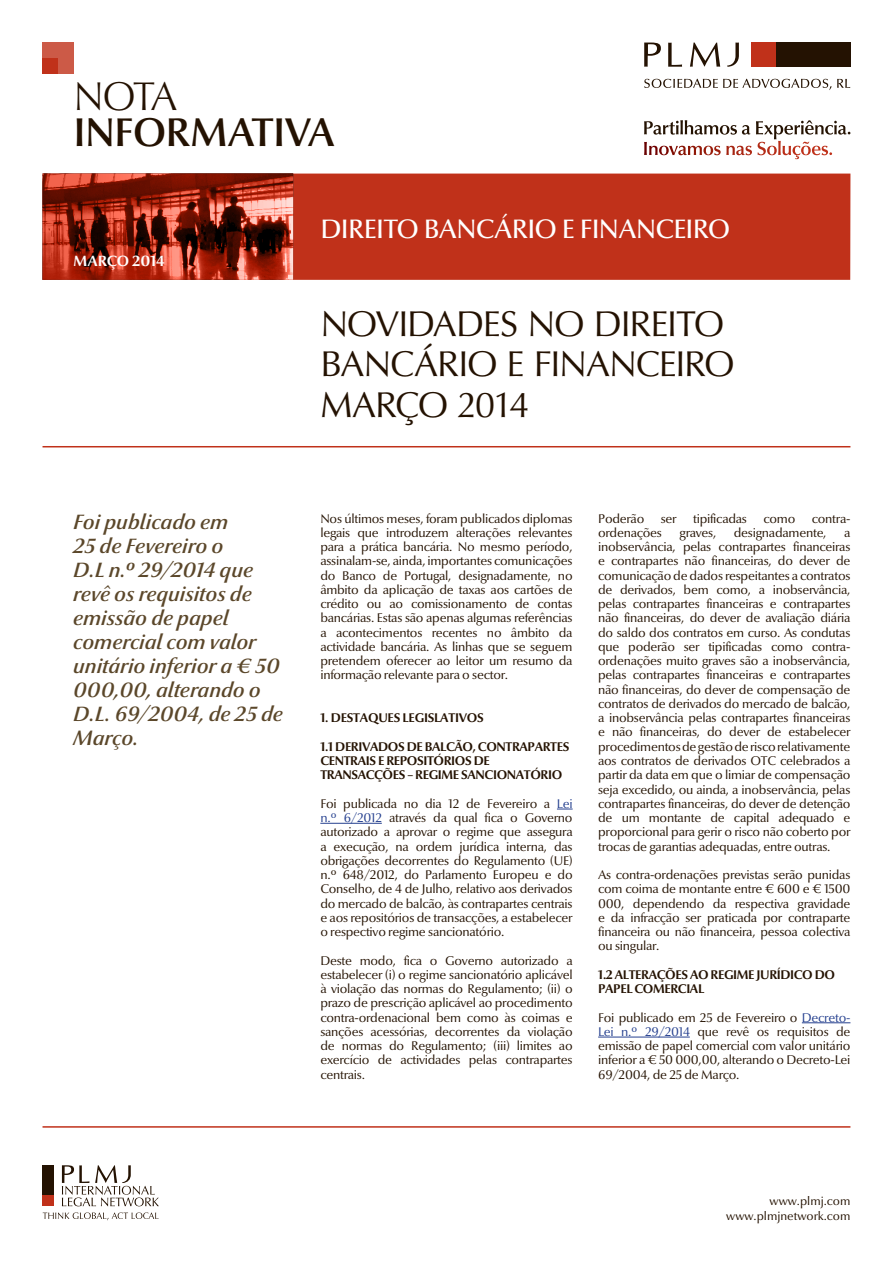
<style>
.page{position:relative;width:893px;height:1263px;background:#fff}
.page>*{position:absolute;margin:0;border:0;box-sizing:border-box;transform-origin:0 0}
.t1{font:600 40.5px "Optima Nova LT";letter-spacing:-.02em;color:#241202}
.t2{font:300 40.5px "Optima Nova LT";color:#241202}
.t3{font:36px/40.5px "Optima LT Std";letter-spacing:-.03em;color:#241202}
.t4{font:27px "Optima Nova LT Medium Os F";letter-spacing:-.025em;color:#fff}
.t5{font:italic 600 21px/24px "Optima Nova LT";color:#5b472a}
.t6{font:700 15px "Optima Nova LT";letter-spacing:-.005em;color:#fff}
.Corpo{font:12.75px/14.2px "Optima Nova LT";letter-spacing:-.02em;color:#241202;text-align:justify}
.Corpo-2{font:700 12.75px/14.2px "Optima Nova LT";letter-spacing:-.03em;color:#241202}
.t7{font:12px "Optima Nova LT";color:#241202}
.s1{color:#25408f}
</style>
<div class="page">
<div style="left:43px;top:174px;width:807px;height:106px;background:#c0311a"></div>
<div style="left:43px;top:1194px;width:11px;height:12px;background:#c0311a"></div>
<div style="left:43px;top:1165px;width:11px;height:29px;background:#241202"></div>
<svg style="left:62px;top:1165px;width:97px;height:41px"></svg>
<svg style="left:43px;top:1212px;width:116px;height:8px"></svg>
<hr style="left:43px;top:1126px;width:807px;height:2px;background:#c0311a">
<hr style="left:43px;top:446px;width:807px;height:1px;background:#c0311a">
<div style="left:42px;top:43px;width:32px;height:31px;background:#cc5a47"></div>
<div style="left:42px;top:58px;width:16px;height:16px;background:#c0311a"></div>
<div style="left:775px;top:43px;width:75px;height:24px;background:#241202"></div>
<div style="left:751px;top:43px;width:24px;height:24px;background:#c0311a"></div>
<svg style="left:644px;top:43px;width:95px;height:24px"></svg>
<svg style="left:644px;top:79px;width:187px;height:11px"></svg>
<svg style="left:837px;top:79px;width:13px;height:9px"></svg>
<svg style="left:644px;top:120px;width:206px;height:35px"></svg>
<svg style="left:43px;top:174px;width:250px;height:106px;background:#932e1e"></svg>
<svg style="left:557px;top:809px;width:16px;height:1px"></svg>
<hr style="left:320px;top:823px;width:62px;height:1px;background:#25408f">
<hr style="left:802px;top:1022px;width:48px;height:1px;background:#25408f">
<hr style="left:598px;top:1037px;width:92px;height:1px;background:#25408f">
<p class="t2" style="left:74px;top:73px;width:105px">NOTA</p>
<p class="t1" style="left:74px;top:108px;width:263px">INFORMATIVA</p>
<p class="t6" style="left:74px;top:252px;width:93px">MARÇO 2014</p>
<p class="t5" style="left:74px;top:511px;width:211px">Foi publicado em<br>25 de Fevereiro o<br>D.L n.º 29/2014 que revê os requisitos de emissão de papel comercial com valor unitário inferior a € 50<br>000,00, alterando o<br>D.L. 69/2004, de 25 de<br>Março.</p>
<p class="t4" style="left:320px;top:213px;width:411px">DIREITO BANCÁRIO E FINANCEIRO</p>
<p class="t3" style="left:320px;top:304px;width:416px">NOVIDADES NO DIREITO<br>BANCÁRIO E FINANCEIRO<br>MARÇO 2014</p>
<p class="Corpo" style="left:320px;top:511px;width:254px">Nos últimos meses, foram publicados diplomas legais que introduzem alterações relevantes para a prática bancária. No mesmo período, assinalam-se, ainda, importantes comunicações do Banco de Portugal, designadamente, no âmbito da aplicação de taxas aos cartões de crédito ou ao comissionamento de contas bancárias. Estas são apenas algumas referências a acontecimentos recentes no âmbito da actividade bancária. As linhas que se seguem pretendem oferecer ao leitor um resumo da informação relevante para o sector.</p>
<p class="Corpo-2" style="left:320px;top:711px;width:165px">1. DESTAQUES LEGISLATIVOS</p>
<p class="Corpo-2" style="left:320px;top:739px;width:251px">1.1 DERIVADOS DE BALCÃO, CONTRAPARTES<br>CENTRAIS E REPOSITÓRIOS DE<br>TRANSACÇÕES – REGIME SANCIONATÓRIO</p>
<p class="Corpo" style="left:320px;top:796px;width:254px">Foi publicada no dia 12 de Fevereiro a <span class="s1">Lei n.º 6/2012</span> através da qual fica o Governo autorizado a aprovar o regime que assegura a execução, na ordem jurídica interna, das obrigações decorrentes do Regulamento (UE) n.º 648/2012, do Parlamento Europeu e do Conselho, de 4 de Julho, relativo aos derivados do mercado de balcão, às contrapartes centrais e aos repositórios de transacções, a estabelecer o respectivo regime sancionatório.</p>
<p class="Corpo" style="left:320px;top:953px;width:254px">Deste modo, fica o Governo autorizado a estabelecer (i) o regime sancionatório aplicável à violação das normas do Regulamento; (ii) o prazo de prescrição aplicável ao procedimento contra-ordenacional bem como às coimas e sanções acessórias, decorrentes da violação de normas do Regulamento; (iii) limites ao exercício de actividades pelas contrapartes centrais.</p>
<p class="Corpo" style="left:598px;top:511px;width:48px">Poderão</p>
<p class="Corpo" style="left:661px;top:511px;width:17px">ser</p>
<p class="Corpo" style="left:693px;top:511px;width:56px">tipificadas</p>
<p class="Corpo" style="left:763px;top:511px;width:33px">como</p>
<p class="Corpo" style="left:812px;top:511px;width:40px">contra-</p>
<p class="Corpo" style="left:598px;top:526px;width:65px">ordenações</p>
<p class="Corpo" style="left:679px;top:526px;width:38px">graves,</p>
<p class="Corpo" style="left:734px;top:526px;width:94px">designadamente,</p>
<p class="Corpo" style="left:598px;top:526px;width:254px;text-indent:246px">a inobservância, pelas contrapartes financeiras e contrapartes não financeiras, do dever de comunicação de dados respeitantes a contratos de derivados, bem como, a inobservância, pelas contrapartes financeiras e contrapartes não financeiras, do dever de avaliação diária do saldo dos contratos em curso. As condutas que poderão ser tipificadas como contra&shy;ordenações muito graves são a inobservância, pelas contrapartes financeiras e contrapartes não financeiras, do dever de compensação de contratos de derivados do mercado de balcão, a inobservância pelas contrapartes financeiras e não financeiras, do dever de estabelecer procedimentos de gestão de risco relativamente aos contratos de derivados OTC celebrados a partir da data em que o limiar de compensação seja excedido, ou ainda, a inobservância, pelas contrapartes financeiras, do dever de detenção de um montante de capital adequado e proporcional para gerir o risco não coberto por trocas de garantias adequadas, entre outras.</p>
<p class="Corpo" style="left:598px;top:868px;width:254px">As contra-ordenações previstas serão punidas com coima de montante entre € 600 e € 1500<br>000, dependendo da respectiva gravidade e da infracção ser praticada por contraparte financeira ou não financeira, pessoa colectiva ou singular.</p>
<p class="Corpo-2" style="left:598px;top:967px;width:238px">1.2 ALTERAÇÕES AO REGIME JURÍDICO DO<br>PAPEL COMERCIAL</p>
<p class="Corpo" style="left:598px;top:1010px;width:254px">Foi publicado em 25 de Fevereiro o <span class="s1">Decreto-Lei n.º 29/2014</span> que revê os requisitos de emissão de papel comercial com valor unitário inferior a € 50 000,00, alterando o Decreto-Lei 69/2004, de 25 de Março.</p>
<p class="t7" style="left:769px;top:1194px;width:82px">www.plmj.com</p>
<p class="t7" style="left:726px;top:1209px;width:126px">www.plmjnetwork.com</p>
</div>
